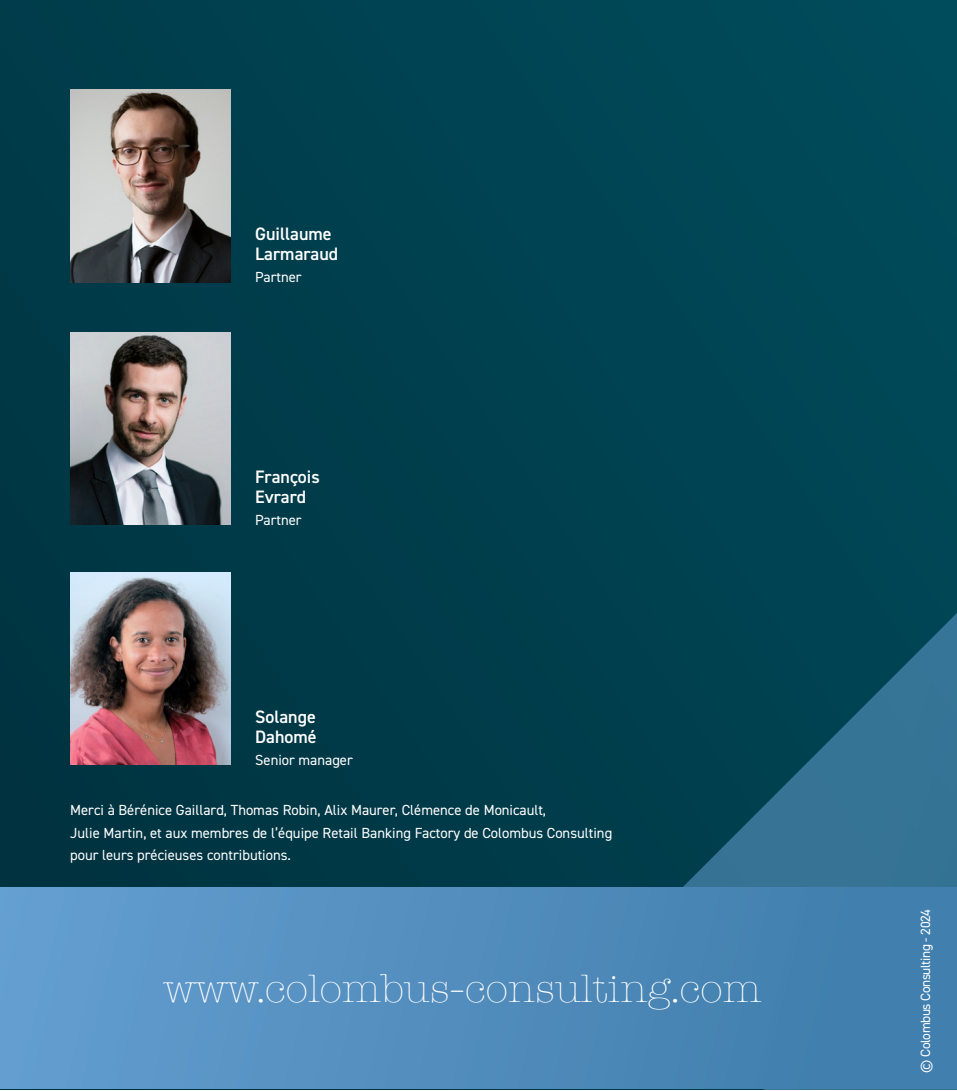
<style>
.page{position:relative;width:957px;height:1091px;background:#fff}
.page>*{position:absolute;margin:0;border:0;box-sizing:border-box;transform-origin:0 0}
.t1{font:300 40.5px "American Typewriter";color:#fff}
.t2{font:600 18px/20.2px "DIN2014";color:#fff}
.t3{font:14.62px/22.5px "DIN2014";color:#fff}
.t4{font:13.5px "DIN2014";letter-spacing:-.03em;color:#fff}
</style>
<div class="page">
<div style="left:0;top:0;width:957px;height:1091px;background:linear-gradient(to right,#013644,#004a59)"></div>
<hr style="left:0;top:1090px;width:957px;height:1px;background:#fff">
<img style="left:70px;top:572px;width:160px;height:193px">
<img style="left:70px;top:89px;width:160px;height:193px">
<img style="left:70px;top:332px;width:160px;height:193px">
<svg style="left:622px;top:579px;width:335px;height:511px;background:#135368"></svg>
<div style="left:0;top:888px;width:957px;height:201px;background:linear-gradient(to right,#659ed0,#3d7caa)"></div>
<p class="t2" style="left:255px;top:223px;width:84px">Guillaume<br>Larmaraud</p>
<p class="t3" style="left:255px;top:265px;width:48px">Partner</p>
<p class="t2" style="left:255px;top:466px;width:66px">François<br>Evrard</p>
<p class="t3" style="left:255px;top:508px;width:48px">Partner</p>
<p class="t2" style="left:255px;top:706px;width:63px">Solange<br>Dahomé</p>
<p class="t3" style="left:255px;top:748px;width:99px">Senior manager</p>
<p class="t3" style="left:70px;top:799px;width:543px">Merci à Bérénice Gaillard, Thomas Robin, Alix Maurer, Clémence de Monicault,<br>Julie Martin, et aux membres de l’équipe Retail Banking Factory de Colombus Consulting pour leurs précieuses contributions.</p>
<p class="t1" style="left:163px;top:958px;width:599px">www.colombus-consulting.com</p>
<p class="t4" style="left:917px;top:1065px;width:165px;rotate:-90deg">© Colombus Consulting - 2020</p>
<p class="t4" style="left:917px;top:1072px;width:165px;rotate:-90deg">© Colombus Consulting - 2024</p>
</div>
